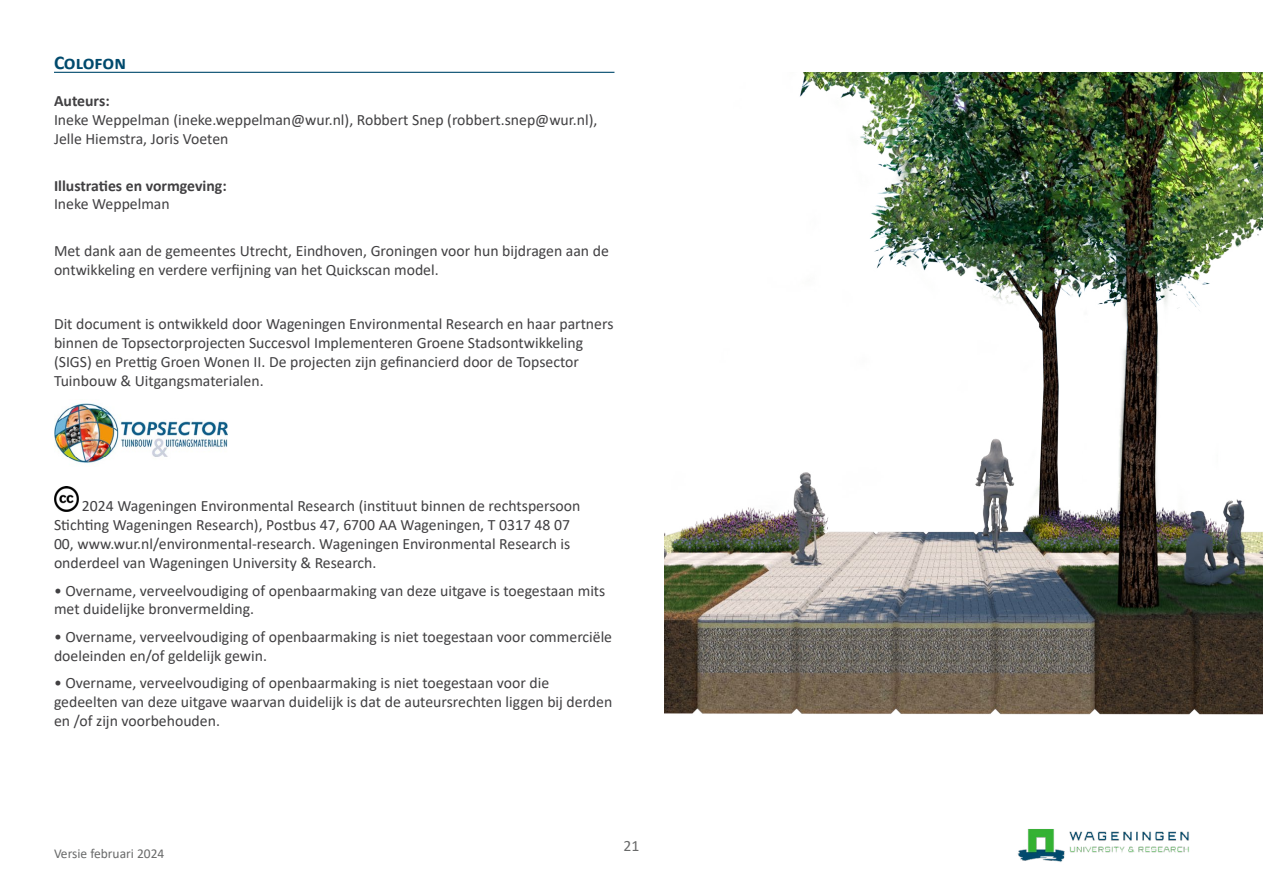
<style>
.page{position:relative;width:1263px;height:893px;background:#fff}
.page>*{position:absolute;margin:0;border:0;box-sizing:border-box;transform-origin:0 0}
.t1{font:700 19.5px "Calibri";letter-spacing:-.005em;color:#004a6d}
.t2{font:15.75px/18.9px "Calibri";color:#414042}
.t3{font:700 15.75px "Calibri";color:#414042}
.t4{font:15.75px "Calibri";color:#696a6a}
.t5{font:13.5px "Calibri";color:#696a6a}
</style>
<div class="page">
<img style="left:1017px;top:829px;width:172px;height:33px">
<hr style="left:54px;top:72px;width:560px;height:1px;background:#004a6d">
<img style="left:54px;top:403px;width:174px;height:60px">
<img style="left:54px;top:487px;width:24px;height:24px">
<img style="left:665px;top:72px;width:598px;height:643px">
<p class="t1" style="left:54px;top:48px;width:73px">Colofon</p>
<p class="t3" style="left:54px;top:90px;width:57px">Auteurs:</p>
<p class="t2" style="left:54px;top:110px;width:545px">Ineke Weppelman (ineke.weppelman@wur.nl), Robbert Snep (robbert.snep@wur.nl),<br>Jelle Hiemstra, Joris Voeten</p>
<p class="t3" style="left:54px;top:174px;width:174px">Illustraties en vormgeving:</p>
<p class="t2" style="left:54px;top:194px;width:117px">Ineke Weppelman</p>
<p class="t2" style="left:54px;top:241px;width:556px">Met dank aan de gemeentes Utrecht, Eindhoven, Groningen voor hun bijdragen aan de ontwikkeling en verdere verfijning van het Quickscan model.</p>
<p class="t2" style="left:54px;top:314px;width:561px">Dit document is ontwikkeld door Wageningen Environmental Research en haar partners binnen de Topsectorprojecten Succesvol Implementeren Groene Stadsontwikkeling (SIGS) en Prettig Groen Wonen II. De projecten zijn gefinancierd door de Topsector Tuinbouw &amp; Uitgangsmaterialen.</p>
<p class="t2" style="left:54px;top:496px;width:528px;text-indent:28px">2024 Wageningen Environmental Research (instituut binnen de rechtspersoon Stichting Wageningen Research), Postbus 47, 6700 AA Wageningen, T 0317 48 07<br>00, www.wur.nl/environmental-research. Wageningen Environmental Research is onderdeel van Wageningen University &amp; Research.</p>
<p class="t2" style="left:54px;top:580px;width:553px">• Overname, verveelvoudiging of openbaarmaking van deze uitgave is toegestaan mits met duidelijke bronvermelding.</p>
<p class="t2" style="left:54px;top:627px;width:560px">• Overname, verveelvoudiging of openbaarmaking is niet toegestaan voor commerciële doeleinden en/of geldelijk gewin.</p>
<p class="t2" style="left:54px;top:673px;width:560px">• Overname, verveelvoudiging of openbaarmaking is niet toegestaan voor die gedeelten van deze uitgave waarvan duidelijk is dat de auteursrechten liggen bij derden en /of zijn voorbehouden.</p>
<p class="t5" style="left:54px;top:844px;width:112px">Versie februari 2024</p>
<p class="t4" style="left:623px;top:835px;width:17px">21</p>
</div>
